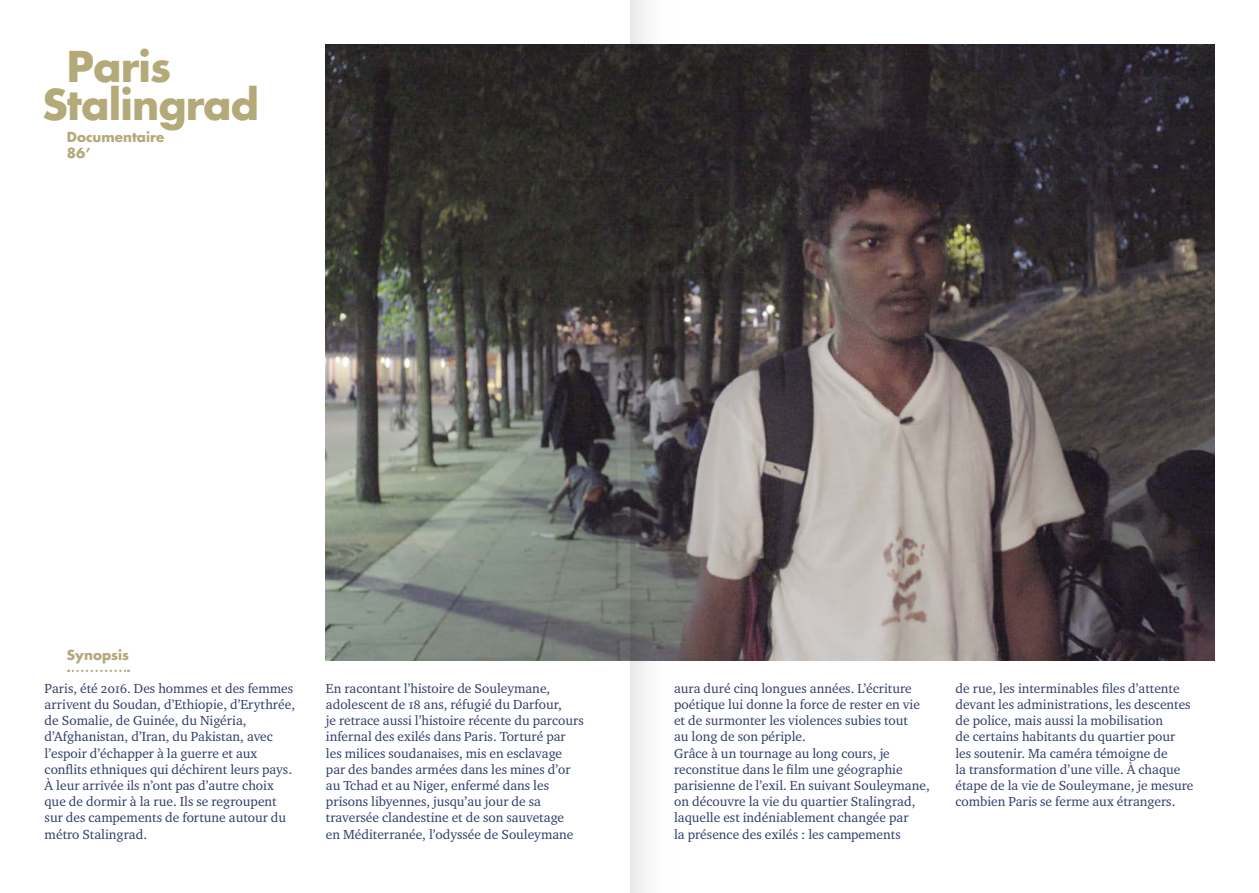
<style>
.page{position:relative;width:1259px;height:893px;background:#fff}
.page>*{position:absolute;margin:0;border:0;box-sizing:border-box;transform-origin:0 0}
.Style_de_paragraphe{font:700 41.25px "Futura";letter-spacing:-.02em;color:#b3a979}
.Style_de_paragraphe-2{font:13.5px/16.2px "Charter ITC Regu OS";color:#2f3d69}
.Style_de_paragraphe-3{font:700 13.5px/16.2px "Futura";color:#b3a979}
</style>
<div class="page">
<svg style="left:68px;top:670px;width:61px;height:2px"></svg>
<img style="left:326px;top:45px;width:888px;height:615px">
<svg style="left:630px;top:0;width:43px;height:893px"></svg>
<p class="Style_de_paragraphe" style="left:67px;top:37px;width:106px">Paris</p>
<p class="Style_de_paragraphe" style="left:42px;top:76px;width:218px">Stalingrad</p>
<p class="Style_de_paragraphe-3" style="left:67px;top:128px;width:99px">Documentaire<br>86’</p>
<p class="Style_de_paragraphe-3" style="left:67px;top:647px;width:64px">Synopsis</p>
<p class="Style_de_paragraphe-2" style="left:45px;top:680px;width:252px">Paris, été 2016. Des hommes et des femmes arrivent du Soudan, d’Ethiopie, d’Erythrée, de Somalie, de Guinée, du Nigéria, d’Afghanistan, d’Iran, du Pakistan, avec l’espoir d’échapper à la guerre et aux conflits ethniques qui déchirent leurs pays.<br>À leur arrivée ils n’ont pas d’autre choix que de dormir à la rue. Ils se regroupent sur des campements de fortune autour du métro Stalingrad.</p>
<p class="Style_de_paragraphe-2" style="left:326px;top:680px;width:259px">En racontant l’histoire de Souleymane, adolescent de 18 ans, réfugié du Darfour,<br>je retrace aussi l’histoire récente du parcours infernal des exilés dans Paris. Torturé par les milices soudanaises, mis en esclavage par des bandes armées dans les mines d’or au Tchad et au Niger, enfermé dans les prisons libyennes, jusqu’au jour de sa traversée clandestine et de son sauvetage<br>en Méditerranée, l’odyssée de Souleymane</p>
<p class="Style_de_paragraphe-2" style="left:674px;top:680px;width:247px">aura duré cinq longues années. L’écriture poétique lui donne la force de rester en vie et de surmonter les violences subies tout au long de son périple.</p>
<p class="Style_de_paragraphe-2" style="left:674px;top:744px;width:257px">Grâce à un tournage au long cours, je reconstitue dans le film une géographie parisienne de l’exil. En suivant Souleymane, on découvre la vie du quartier Stalingrad, laquelle est indéniablement changée par<br>la présence des exilés : les campements</p>
<p class="Style_de_paragraphe-2" style="left:955px;top:680px;width:240px">de rue, les interminables files d’attente devant les administrations, les descentes de police, mais aussi la mobilisation<br>de certains habitants du quartier pour les soutenir. Ma caméra témoigne de<br>la transformation d’une ville. À chaque étape de la vie de Souleymane, je mesure combien Paris se ferme aux étrangers.</p>
</div>
